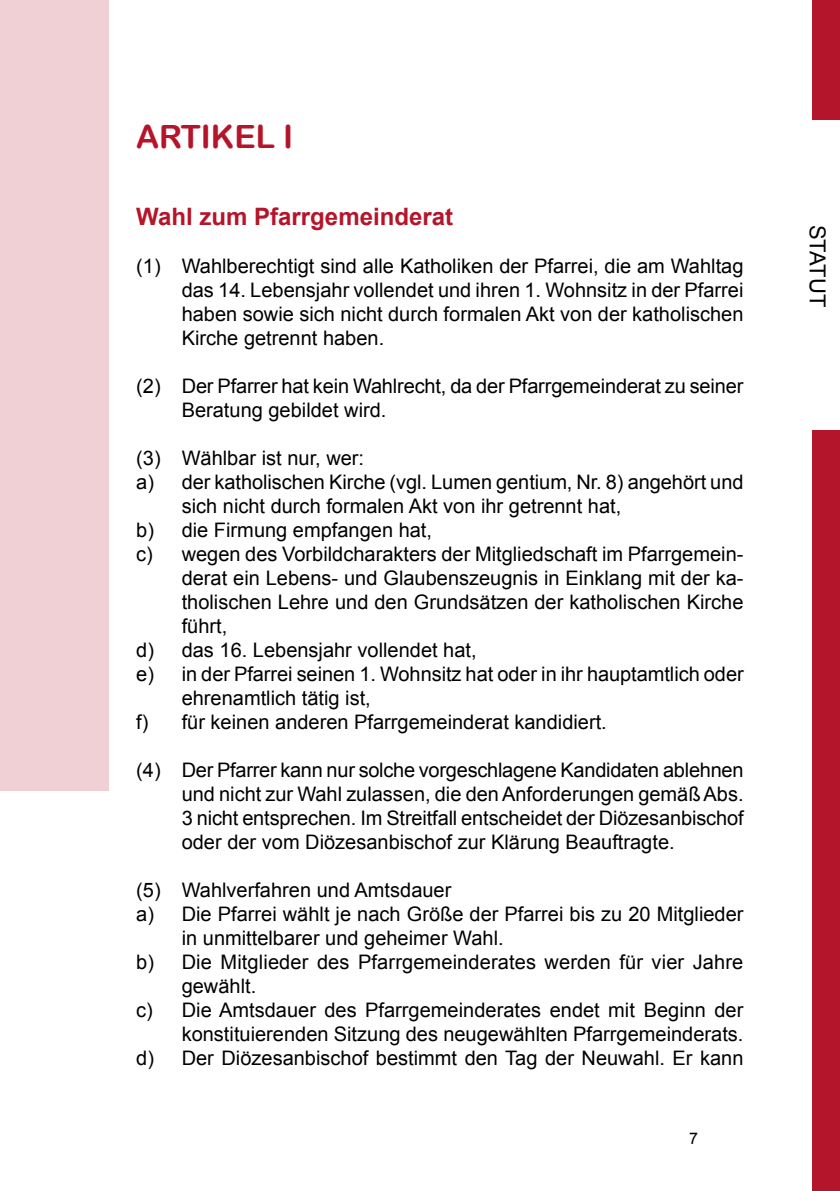
<style>
.page{position:relative;width:840px;height:1191px;background:#fff}
.page>*{position:absolute;margin:0;border:0;box-sizing:border-box;transform-origin:0 0}
.t1{font:32px "Arial Rounded MT Bold";color:#b5152b}
.t2{font:700 24px "Arial";color:#b5152b}
.t3{font:22px "Arial";color:#000}
.t4{font:20px/24px "Arial";color:#000;text-align:justify}
.t5{font:16px "Arial";color:#000}
</style>
<div class="page">
<div style="left:0;top:0;width:108px;height:790px;background:#f0d0d5"></div>
<div style="left:812px;top:0;width:27px;height:1191px;background:#b5152b"></div>
<div style="left:788px;top:120px;width:51px;height:310px;background:#fff"></div>
<h1 class="t1" style="left:136px;top:118px;width:158px">ARTIKEL I</h1>
<p class="t2" style="left:136px;top:200px;width:318px">Wahl zum Pfarrgemeinderat</p>
<p class="t4" style="left:182px;top:254px;width:563px;text-indent:-45px">(1) Wahlberechtigt sind alle Katholiken der Pfarrei, die am Wahltag das 14. Lebensjahr vollendet und ihren 1. Wohnsitz in der Pfarrei haben sowie sich nicht durch formalen Akt von der katholischen Kirche getrennt haben.</p>
<p class="t4" style="left:182px;top:374px;width:563px;text-indent:-45px">(2) Der Pfarrer hat kein Wahlrecht, da der Pfarrgemeinderat zu seiner<br>Beratung gebildet wird.</p>
<p class="t4" style="left:136px;top:446px;width:229px">(3) Wählbar ist nur, wer:</p>
<p class="t4" style="left:136px;top:470px;width:608px">a) der katholischen Kirche (vgl. Lumen gentium, N r. 8) angehört und</p>
<p class="t4" style="left:182px;top:494px;width:441px">sich nicht durch formalen Akt von ihr getrennt hat,</p>
<p class="t4" style="left:136px;top:518px;width:297px">b) die Firmung empfangen hat,</p>
<p class="t4" style="left:136px;top:542px;width:608px">c) wegen des Vorbildcharakters der Mitgliedschaft im Pfarrgemein-</p>
<p class="t4" style="left:182px;top:566px;width:563px">derat ein Lebens- und Glaubenszeugnis in Einklang mit der ka-</p>
<p class="t4" style="left:182px;top:590px;width:563px">tholischen Lehre und den Grundsätzen der katholischen Kirche</p>
<p class="t4" style="left:182px;top:614px;width:47px">führt,</p>
<p class="t4" style="left:136px;top:638px;width:341px">d) das 16. Lebensjahr vollendet hat,</p>
<p class="t4" style="left:136px;top:662px;width:609px">e) in der Pfarrei seinen 1. Wohnsitz hat oder in ihr hauptamtlich oder</p>
<p class="t4" style="left:182px;top:686px;width:190px">ehrenamtlich tätig ist,</p>
<p class="t4" style="left:136px;top:710px;width:472px">f) für keinen anderen Pfarrgemeinderat kandidiert.</p>
<p class="t4" style="left:182px;top:758px;width:563px;text-indent:-45px">(4) Der Pfarrer kann nur solche vorgeschlagene Kandidaten ablehnen und nicht zur Wahl zulassen, die den Anforderungen gemäß Abs.<br>3 nicht entsprechen. I m Streitfall entscheidet der Diözesanbischof oder der vom Diözesanbischof zur Klärung Beauftragte.</p>
<p class="t4" style="left:136px;top:878px;width:317px">(5) Wahlverfahren und Amtsdauer</p>
<p class="t4" style="left:136px;top:902px;width:608px">a) Die Pfarrei wählt je nach Größe der Pfarrei bis zu 20 Mitglieder</p>
<p class="t4" style="left:182px;top:926px;width:323px">in unmittelbarer und geheimer Wahl.</p>
<p class="t4" style="left:136px;top:950px;width:608px">b) Die Mitglieder des Pfarrgemeinderates werden für vier Jahre</p>
<p class="t4" style="left:182px;top:974px;width:76px">gewählt.</p>
<p class="t4" style="left:136px;top:998px;width:608px">c) Die Amtsdauer des Pfarrgemeinderates endet mit Beginn der</p>
<p class="t4" style="left:182px;top:1022px;width:563px">konstituierenden Sitzung des neugewählten Pfarrgemeinderats.</p>
<p class="t4" style="left:136px;top:1046px;width:608px">d) Der Diözesanbischof bestimmt den Tag der Neuwahl. Er kann</p>
<p class="t5" style="left:688px;top:1127px;width:10px">7</p>
<p class="t3" style="left:831px;top:225px;width:83px;rotate:90deg">STATUT</p>
</div>
